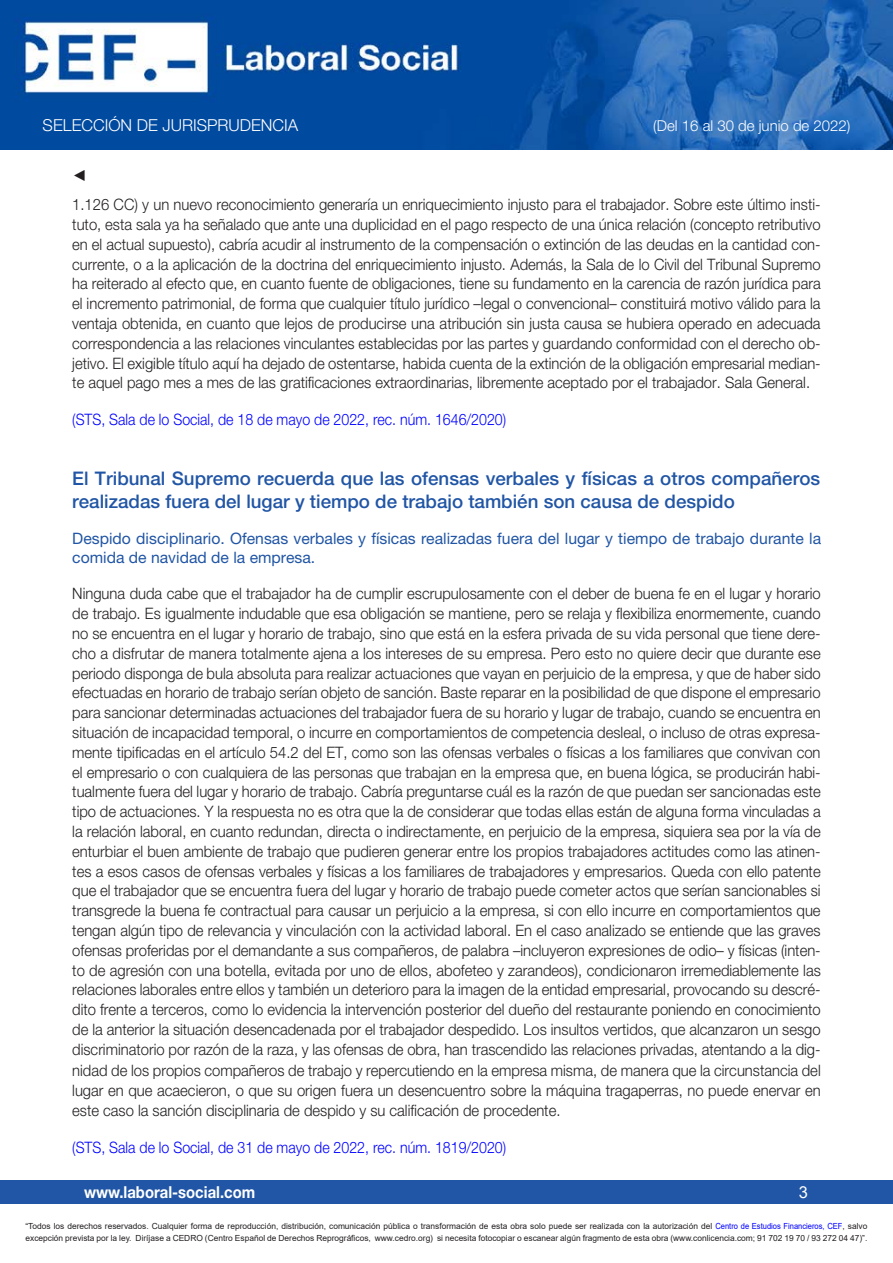
<style>
.page{position:relative;width:893px;height:1263px;background:#fff}
.page>*{position:absolute;margin:0;border:0;box-sizing:border-box;transform-origin:0 0}
.Cabecera_nuevo{font:500 18.75px/22px "Helvetica Neue LT Std";color:#2155a5}
.t1{font:300 16.5px "Helvetica Neue LT Std";color:#fff}
.t2{font:700 16.5px "Helvetica Neue LT Std";color:#fff;scale:.9 1}
.t3{font:16.5px "Arial";color:#fff}
.Contenido_nuevo{font:300 15.75px/19.8px "Helvetica Neue LT Std";color:#231f20;text-align:justify;scale:.94 1}
.Subcabecera{font:15.75px/19px "Helvetica Neue LT Std";color:#2155a5}
.Contenido_nuevo-2{font:300 15.75px "Helvetica Neue LT Std";color:#00f;scale:.9 1}
.Contenido_nuevo-3{font:15.75px "Times New Roman";color:#231f20;scale:.94 1}
.t4{font:300 15px "Helvetica Neue LT Std";color:#fff}
.t5{font:8.4px/12px "Arial";color:#231f20}
.s1{color:#00f}
</style>
<div class="page">
<div style="left:0;top:1180px;width:893px;height:23px;background:#2155a5"></div>
<img style="left:0;top:0;width:893px;height:149px">
<p class="t1" style="left:43px;top:115px;width:257px">SELECCIÓN DE JURISPRUDENCIA</p>
<p class="t4" style="left:653px;top:117px;width:199px">(Del 16 al 30 de junio de 2022)</p>
<p class="Contenido_nuevo-3" style="left:72px;top:165px;width:17px">◄</p>
<p class="Contenido_nuevo" style="left:72px;top:194px;width:798px">1.126 CC) y un nuevo reconocimiento generaría un enriquecimiento injusto para el trabajador. Sobre este último insti&shy;tuto, esta sala ya ha señalado que ante una duplicidad en el pago respecto de una única relación (concepto retributivo en el actual supuesto), cabría acudir al instrumento de la compensación o extinción de las deudas en la cantidad con&shy;currente, o a la aplicación de la doctrina del enriquecimiento injusto. Además, la Sala de lo Civil del Tribunal Supremo ha reiterado al efecto que, en cuanto fuente de obligaciones, tiene su fundamento en la carencia de razón jurídica para el incremento patrimonial, de forma que cualquier título jurídico –legal o convencional– constituirá motivo válido para la ventaja obtenida, en cuanto que lejos de producirse una atribución sin justa causa se hubiera operado en adecuada correspondencia a las relaciones vinculantes establecidas por las partes y guardando conformidad con el derecho ob&shy;jetivo. El exigible título aquí ha dejado de ostentarse, habida cuenta de la extinción de la obligación empresarial median&shy;te aquel pago mes a mes de las gratificaciones extraordinarias, libremente aceptado por el trabajador. Sala General.</p>
<p class="Contenido_nuevo-2" style="left:72px;top:410px;width:484px">(STS, Sala de lo Social, de 18 de mayo de 2022, rec. núm. 1646/2020)</p>
<p class="Cabecera_nuevo" style="left:72px;top:468px;width:749px">El Tribunal Supremo recuerda que las ofensas verbales y físicas a otros compañeros realizadas fuera del lugar y tiempo de trabajo también son causa de despido</p>
<p class="Subcabecera" style="left:72px;top:528px;width:750px">Despido disciplinario. Ofensas verbales y físicas realizadas fuera del lugar y tiempo de trabajo durante la comida de navidad de la empresa.</p>
<p class="Contenido_nuevo" style="left:72px;top:584px;width:798px">Ninguna duda cabe que el trabajador ha de cumplir escrupulosamente con el deber de buena fe en el lugar y horario de trabajo. Es igualmente indudable que esa obligación se mantiene, pero se relaja y flexibiliza enormemente, cuando no se encuentra en el lugar y horario de trabajo, sino que está en la esfera privada de su vida personal que tiene dere&shy;cho a disfrutar de manera totalmente ajena a los intereses de su empresa. Pero esto no quiere decir que durante ese periodo disponga de bula absoluta para realizar actuaciones que vayan en perjuicio de la empresa, y que de haber sido efectuadas en horario de trabajo serían objeto de sanción. Baste reparar en la posibilidad de que dispone el empresario para sancionar determinadas actuaciones del trabajador fuera de su horario y lugar de trabajo, cuando se encuentra en situación de incapacidad temporal, o incurre en comportamientos de competencia desleal, o incluso de otras expresa&shy;mente tipificadas en el artículo 54.2 del ET, como son las ofensas verbales o físicas a los familiares que convivan con el empresario o con cualquiera de las personas que trabajan en la empresa que, en buena lógica, se producirán habi&shy;tualmente fuera del lugar y horario de trabajo. Cabría preguntarse cuál es la razón de que puedan ser sancionadas este tipo de actuaciones. Y la respuesta no es otra que la de considerar que todas ellas están de alguna forma vinculadas a la relación laboral, en cuanto redundan, directa o indirectamente, en perjuicio de la empresa, siquiera sea por la vía de enturbiar el buen ambiente de trabajo que pudieren generar entre los propios trabajadores actitudes como las atinen&shy;tes a esos casos de ofensas verbales y físicas a los familiares de trabajadores y empresarios. Queda con ello patente que el trabajador que se encuentra fuera del lugar y horario de trabajo puede cometer actos que serían sancionables si transgrede la buena fe contractual para causar un perjuicio a la empresa, si con ello incurre en comportamientos que tengan algún tipo de relevancia y vinculación con la actividad laboral. En el caso analizado se entiende que las graves ofensas proferidas por el demandante a sus compañeros, de palabra –incluyeron expresiones de odio– y físicas (inten&shy;to de agresión con una botella, evitada por uno de ellos, abofeteo y zarandeos), condicionaron irremediablemente las relaciones laborales entre ellos y también un deterioro para la imagen de la entidad empresarial, provocando su descré&shy;dito frente a terceros, como lo evidencia la intervención posterior del dueño del restaurante poniendo en conocimiento de la anterior la situación desencadenada por el trabajador despedido. Los insultos vertidos, que alcanzaron un sesgo discriminatorio por razón de la raza, y las ofensas de obra, han trascendido las relaciones privadas, atentando a la dig&shy;nidad de los propios compañeros de trabajo y repercutiendo en la empresa misma, de manera que la circunstancia del lugar en que acaecieron, o que su origen fuera un desencuentro sobre la máquina tragaperras, no puede enervar en este caso la sanción disciplinaria de despido y su calificación de procedente.</p>
<p class="Contenido_nuevo-2" style="left:72px;top:1138px;width:484px">(STS, Sala de lo Social, de 31 de mayo de 2022, rec. núm. 1819/2020)</p>
<p class="t2" style="left:84px;top:1182px;width:192px">www.laboral-social.com</p>
<p class="t3" style="left:799px;top:1180px;width:11px">3</p>
<p class="t5" style="left:26px;top:1220px;width:843px">“Todos los derechos reservados. Cualquier forma de reproducción, distribución, comunicación pública o transformación de esta obra solo puede ser realizada con la autorización del <span class="s1">Centro de Estudios Financieros, CEF</span>, salvo excepción prevista por la ley. Diríjase a CEDRO (Centro Español de Derechos Reprográficos, www.cedro.org) si necesita fotocopiar o escanear algún fragmento de esta obra (www.conlicencia.com; 91 702 19 70 / 93 272 04 47)”.</p>
</div>
